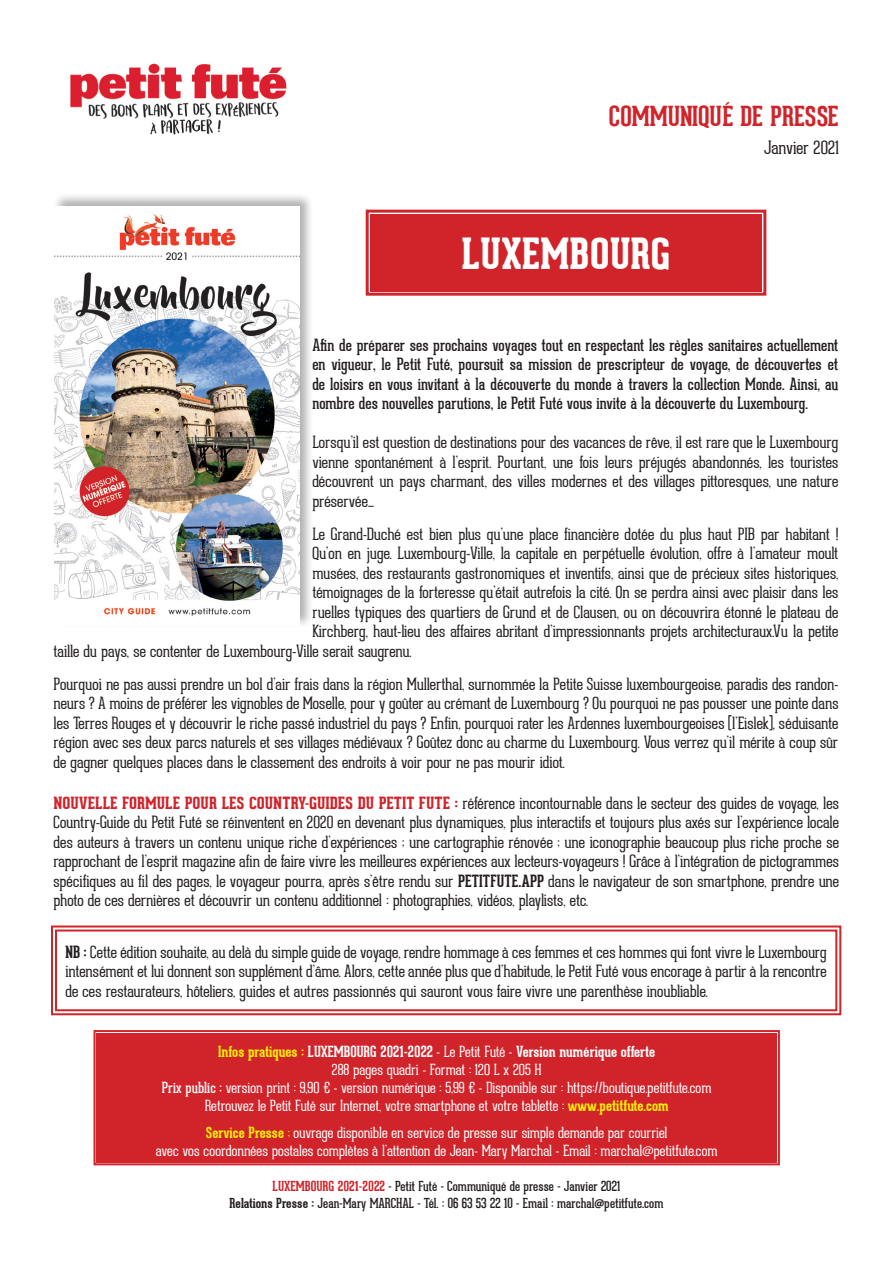
<style>
.page{position:relative;width:893px;height:1263px;background:#fff}
.page>*{position:absolute;margin:0;border:0;box-sizing:border-box;transform-origin:0 0}
.t1{font:800 42px "Geared Slab";color:#fff}
.t2{font:700 27px "Geared Slab";color:#d1232a}
.t3{font:100 18px "Geared Slab";letter-spacing:-.005em;color:#231f20}
.t4{font:100 16.5px/19.5px "Geared Slab";letter-spacing:-.005em;color:#231f20;text-align:justify}
.t5{font:16.5px/19.5px "Geared Slab";color:#231f20;text-align:justify}
.t6{font:100 15px/18px "Geared Slab";letter-spacing:-.005em;color:#fff;text-align:center}
.t7{font:13.5px/16.5px "Geared Slab";color:#231f20;text-align:center}
.s1{font-weight:800;color:#d1232a}
.s2{font-weight:700}
.s3{font-weight:700;color:#fff101}
.s4{font-weight:400}
.s5{color:#fff101}
.s6{font-weight:700;color:#d1232a}
</style>
<div class="page">
<img style="left:70px;top:63px;width:217px;height:72px">
<div style="left:52px;top:192px;width:262px;height:436px;background:#231f20;opacity:.35"></div>
<img style="left:54px;top:206px;width:246px;height:420px">
<div style="left:93px;top:1030px;width:687px;height:136px;background:#d1232a"></div>
<div style="left:98px;top:1034px;width:678px;height:127px;border:2px solid #d1232a"></div>
<svg style="left:365px;top:209px;width:402px;height:87px;background:#d32d34"></svg>
<div style="left:372px;top:216px;width:388px;height:74px;border:3px solid #d1232a"></div>
<svg style="left:51px;top:925px;width:791px;height:91px"></svg>
<div style="left:55px;top:929px;width:782px;height:82px;border:2px solid #d1232a"></div>
<h2 class="t2" style="left:609px;top:100px;width:231px">COMMUNIQUÉ DE PRESSE</h2>
<p class="t3" style="left:764px;top:137px;width:76px">Janvier 2021</p>
<h1 class="t1" style="left:461px;top:229px;width:211px">LUXEMBOURG</h1>
<p class="t5" style="left:312px;top:335px;width:527px">Afin de préparer ses prochains voyages tout en respectant les règles sanitaires actuellement en vigueur, le Petit Futé, poursuit sa mission de prescripteur de voyage, de découvertes et de loisirs en vous invitant à la découverte du monde à travers la collection Monde. Ainsi, au nombre des nouvelles parutions, le Petit Futé vous invite à la découverte du Luxembourg.</p>
<p class="t4" style="left:312px;top:433px;width:527px">Lorsqu’il est question de destinations pour des vacances de rêve, il est rare que le Luxembourg vienne spontanément à l’esprit. Pourtant, une fois leurs préjugés abandonnés, les touristes découvrent un pays charmant, des villes modernes et des villages pittoresques, une nature préservée…</p>
<p class="t4" style="left:312px;top:524px;width:527px">Le Grand-Duché est bien plus qu’une place financière dotée du plus haut PIB par habitant !</p>
<p class="t4" style="left:312px;top:544px;width:527px">Qu’on en juge. Luxembourg-Ville, la capitale en perpétuelle évolution, offre à l’amateur moult</p>
<p class="t4" style="left:312px;top:563px;width:527px">musées, des restaurants gastronomiques et inventifs, ainsi que de précieux sites historiques,</p>
<p class="t4" style="left:312px;top:583px;width:527px">témoignages de la forteresse qu’était autrefois la cité. On se perdra ainsi avec plaisir dans les</p>
<p class="t4" style="left:312px;top:602px;width:527px">ruelles typiques des quartiers de Grund et de Clausen, ou on découvrira étonné le plateau de</p>
<p class="t4" style="left:312px;top:622px;width:527px">Kirchberg, haut-lieu des affaires abritant d’impressionnants projets architecturaux.Vu la petite</p>
<p class="t4" style="left:54px;top:641px;width:359px">taille du pays, se contenter de Luxembourg-Ville serait saugrenu.</p>
<p class="t4" style="left:54px;top:674px;width:786px">Pourquoi ne pas aussi prendre un bol d’air frais dans la région Mullerthal, surnommée la Petite Suisse luxembourgeoise, paradis des randon&shy;neurs ? A moins de préférer les vignobles de Moselle, pour y goûter au crémant de Luxembourg ? Ou pourquoi ne pas pousser une pointe dans les Terres Rouges et y découvrir le riche passé industriel du pays ? Enfin, pourquoi rater les Ardennes luxembourgeoises (l’Eislek), séduisante région avec ses deux parcs naturels et ses villages médiévaux ? Goûtez donc au charme du Luxembourg. Vous verrez qu’il mérite à coup sûr de gagner quelques places dans le classement des endroits à voir pour ne pas mourir idiot.</p>
<p class="t4" style="left:54px;top:793px;width:787px"><span class="s1">NOUVELLE FORMULE POUR LES COUNTRY-GUIDES DU PETIT FUTE :</span> référence incontournable dans le secteur des guides de voyage, les Country-Guide du Petit Futé se réinventent en 2020 en devenant plus dynamiques, plus interactifs et toujours plus axés sur l’expérience locale des auteurs à travers un contenu unique riche d’expériences ; une cartographie rénovée ; une iconographie beaucoup plus riche proche se rapprochant de l’esprit magazine afin de faire vivre les meilleures expériences aux lecteurs-voyageurs ! Grâce à l’intégration de pictogrammes spécifiques au fil des pages, le voyageur pourra, après s’être rendu sur <span class="s2">PETITFUTE.APP</span> dans le navigateur de son smartphone, prendre une photo de ces dernières et découvrir un contenu additionnel : photographies, vidéos, playlists, etc.</p>
<p class="t4" style="left:66px;top:942px;width:763px"><span class="s2">NB :</span> Cette édition souhaite, au delà du simple guide de voyage, rendre hommage à ces femmes et ces hommes qui font vivre le Luxembourg intensément et lui donnent son supplément d’âme. Alors, cette année plus que d’habitude, le Petit Futé vous encorage à partir à la rencontre de ces restaurateurs, hôteliers, guides et autres passionnés qui sauront vous faire vivre une parenthèse inoubliable.</p>
<p class="t6" style="left:162px;top:1043px;width:551px"><span class="s3">Infos pratiques :</span> <span class="s2">LUXEMBOURG 2021-2022</span> - Le Petit Futé - <span class="s2">Version numérique offerte<br></span>288 pages quadri - Format : 120 L x 205 H<br><span class="s4">Prix public :</span> version print : 9,90 € - version numérique : 5,99 € - Disponible sur : https://boutique.petitfute.com Retrouvez le Petit Futé sur Internet, votre smartphone et votre tablette : <span class="s3">www.petitfute.com</span></p>
<p class="t6" style="left:156px;top:1124px;width:564px"><span class="s3">Service Presse</span> <span class="s5">;</span> ouvrage disponible en service de presse sur simple demande par courriel<br>avec vos coordonnées postales complètes à l’attention de Jean- Mary Marchal - Email : marchal@petitfute.com</p>
<p class="t7" style="left:230px;top:1178px;width:435px"><span class="s6">LUXEMBOURG 2021-2022</span> - Petit Futé - Communiqué de presse - Janvier 2021<br><span class="s2">Relations Presse :</span> Jean-Mary MARCHAL - Tél. : 06 63 53 22 10 - Email : marchal@petitfute.com</p>
</div>
